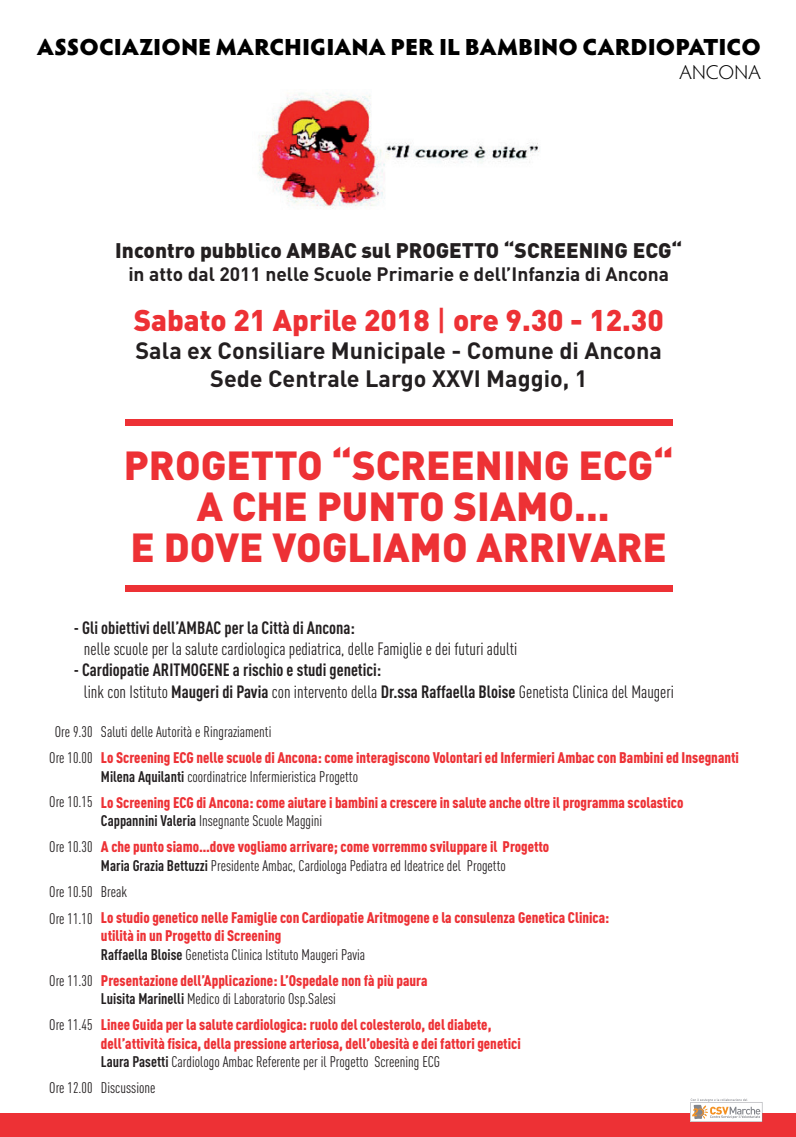
<style>
.page{position:relative;width:796px;height:1137px;background:#fff}
.page>*{position:absolute;margin:0;border:0;box-sizing:border-box;transform-origin:0 0}
.t1{font:900 40.04px/41.4px "DIN";color:#ed3135;text-align:center}
.t2{font:900 29.6px "DIN";color:#ed3135}
.t3{font:700 23.36px/28px "DIN";color:#231f20;text-align:center}
.t4{font:900 23.32px "Hypatia Sans Pro";letter-spacing:-.005em;color:#000}
.t5{font:900 20.88px "DIN";color:#231f20}
.t6{font:300 20px "Hypatia Sans Pro";letter-spacing:.01em;color:#000}
.t7{font:700 19.2px "DIN";color:#231f20}
.t8{font:700 17.6px/21.1px "DIN Cond";color:#231f20}
.t9{font:17.6px "DIN Cond";color:#231f20}
.t10{font:900 15.2px/18.2px "DIN Cond";color:#ed3135}
.t11{font:15.2px/25.4px "DIN Cond";color:#231f20;text-align:center}
.s1{font-weight:500}
.s2{font-weight:400}
.s3{font-weight:700;color:#231f20}
.s4{font-weight:400;color:#231f20}
</style>
<div class="page">
<div style="left:0;top:1113px;width:796px;height:23px;background:#ed3135"></div>
<img style="left:258px;top:93px;width:282px;height:116px">
<svg style="left:691px;top:1098px;width:71px;height:23px"></svg>
<div style="left:125px;top:419px;width:547px;height:7px;background:#ed3135"></div>
<div style="left:125px;top:585px;width:547px;height:6px;background:#ed3135"></div>
<h3 class="t4" style="left:37px;top:30px;width:725px">ASSOCIAZIONE MARCHIGIANA PER IL BAMBINO CARDIOPATICO</h3>
<h3 class="t6" style="left:679px;top:59px;width:83px">ANCONA</h3>
<h3 class="t5" style="left:115px;top:236px;width:568px">Incontro pubblico AMBAC sul PROGETTO “SCREENING ECG“</h3>
<p class="t7" style="left:128px;top:261px;width:542px">in atto dal 2011 nelle Scuole Primarie e dell’Infanzia di Ancona</p>
<h2 class="t2" style="left:134px;top:300px;width:532px">Sabato 21 Aprile 2018 <span class="s1">|</span> ore 9.30 - 12.30</h2>
<h3 class="t3" style="left:135px;top:335px;width:528px">Sala ex Consiliare Municipale - Comune di Ancona<br>Sede Centrale Largo XXVI Maggio, 1</h3>
<h1 class="t1" style="left:124px;top:442px;width:551px">PROGETTO “SCREENING ECG“<br>A CHE PUNTO SIAMO...<br>E DOVE VOGLIAMO ARRIVARE</h1>
<p class="t8" style="left:74px;top:616px;width:283px">- Gli obiettivi dell’AMBAC per la Città di Ancona:</p>
<p class="t9" style="left:84px;top:638px;width:435px">nelle scuole per la salute cardiologica pediatrica, delle Famiglie e dei futuri adulti</p>
<p class="t8" style="left:84px;top:659px;width:591px;text-indent:-10px">- Cardiopatie ARITMOGENE a rischio e studi genetici:<br><span class="s2">link con Istituto</span> Maugeri di Pavia <span class="s2">con intervento della</span> Dr.ssa Raffaella Bloise <span class="s2">Genetista Clinica del Maugeri</span></p>
<p class="t11" style="left:49px;top:718px;width:45px">Ore 9.30<br>Ore 10.00</p>
<p class="t11" style="left:49px;top:788px;width:45px">Ore 10.15</p>
<p class="t11" style="left:49px;top:833px;width:45px">Ore 10.30</p>
<p class="t11" style="left:49px;top:877px;width:45px;line-height:27.4px;text-align:left">Ore 10.50<br>Ore 11.10</p>
<p class="t11" style="left:101px;top:718px;width:172px">Saluti delle Autorità e Ringraziamenti</p>
<p class="t10" style="left:101px;top:748px;width:640px">Lo Screening ECG nelle scuole di Ancona: come interagiscono Volontari ed Infermieri Ambac con Bambini ed Insegnanti<br><span class="s3">Milena Aquilanti</span> <span class="s4">coordinatrice Infermieristica Progetto</span></p>
<p class="t10" style="left:101px;top:792px;width:584px">Lo Screening ECG di Ancona: come aiutare i bambini a crescere in salute anche oltre il programma scolastico<br><span class="s3">Cappannini Valeria</span> <span class="s4">Insegnante Scuole Maggini</span></p>
<p class="t10" style="left:101px;top:837px;width:450px">A che punto siamo…dove vogliamo arrivare; come vorremmo sviluppare il Progetto<br><span class="s3">Maria Grazia Bettuzzi</span> <span class="s4">Presidente Ambac, Cardiologa Pediatra ed Ideatrice del Progetto</span></p>
<p class="t11" style="left:101px;top:878px;width:28px">Break</p>
<p class="t10" style="left:101px;top:907px;width:510px">Lo studio genetico nelle Famiglie con Cardiopatie Aritmogene e la consulenza Genetica Clinica: utilità in un Progetto di Screening<br><span class="s3">Raffaella Bloise</span> <span class="s4">Genetista Clinica Istituto Maugeri Pavia</span></p>
<p class="t10" style="left:101px;top:970px;width:328px">Presentazione dell’Applicazione: L’Ospedale non fà più paura<br><span class="s3">Luisita Marinelli</span> <span class="s4">Medico di Laboratorio Osp.Salesi</span></p>
<p class="t10" style="left:101px;top:1015px;width:421px">Linee Guida per la salute cardiologica: ruolo del colesterolo, del diabete, dell’attività fisica, della pressione arteriosa, dell’obesità e dei fattori genetici<br><span class="s3">Laura Pasetti</span> <span class="s4">Cardiologo Ambac Referente per il Progetto Screening ECG</span></p>
<p class="t11" style="left:101px;top:1074px;width:56px">Discussione</p>
<p class="t11" style="left:49px;top:967px;width:45px">Ore 11.30</p>
<p class="t11" style="left:49px;top:1011px;width:45px">Ore 11.45</p>
<p class="t11" style="left:49px;top:1074px;width:45px">Ore 12.00</p>
</div>
